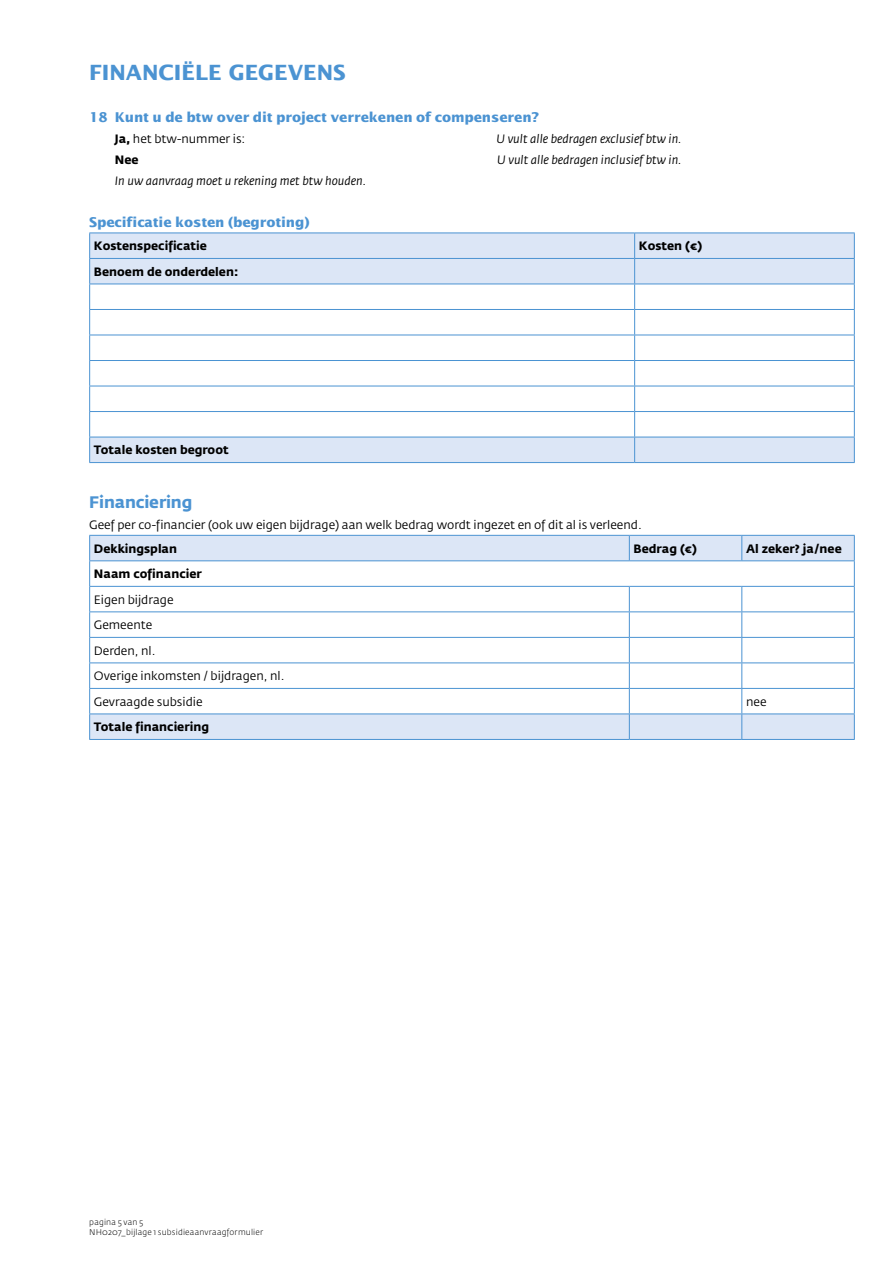
<style>
.page{position:relative;width:893px;height:1263px;background:#fff}
.page>*{position:absolute;margin:0;border:0;box-sizing:border-box;transform-origin:0 0}
.t1{font:700 21px "Lucida Sans";color:#4b93d2}
.t2{font:700 16.5px "Fedra Sans Std";letter-spacing:-.01em;color:#4b93d2}
.t3{font:700 13.5px "Lucida Sans";letter-spacing:-.01em;color:#4b93d2}
.t4{font:12px/25.2px "Fedra Sans Std";color:#000}
.t5{font:700 12px "Fedra Sans Std";color:#000}
.t6{font:italic 12px "Fedra Sans Std";color:#000}
.t7{font:300 8.25px/9.9px "Fedra Sans Std";letter-spacing:.02em;color:#000}
.s1{font-weight:700}
</style>
<div class="page">
<svg style="left:90px;top:234px;width:764px;height:228px"></svg>
<hr style="left:89px;top:233px;width:546px;height:1px;background:#4b93d2">
<hr style="left:635px;top:233px;width:220px;height:1px;background:#4b93d2">
<hr style="left:89px;top:258px;width:546px;height:1px;background:#4b93d2">
<hr style="left:635px;top:258px;width:220px;height:1px;background:#4b93d2">
<hr style="left:89px;top:284px;width:546px;height:1px;background:#4b93d2">
<hr style="left:635px;top:284px;width:220px;height:1px;background:#4b93d2">
<hr style="left:89px;top:309px;width:546px;height:1px;background:#4b93d2">
<hr style="left:635px;top:309px;width:220px;height:1px;background:#4b93d2">
<hr style="left:89px;top:335px;width:546px;height:1px;background:#4b93d2">
<hr style="left:635px;top:335px;width:220px;height:1px;background:#4b93d2">
<hr style="left:89px;top:360px;width:546px;height:1px;background:#4b93d2">
<hr style="left:635px;top:360px;width:220px;height:1px;background:#4b93d2">
<hr style="left:89px;top:386px;width:546px;height:1px;background:#4b93d2">
<hr style="left:635px;top:386px;width:220px;height:1px;background:#4b93d2">
<hr style="left:89px;top:411px;width:546px;height:1px;background:#4b93d2">
<hr style="left:635px;top:411px;width:220px;height:1px;background:#4b93d2">
<hr style="left:89px;top:437px;width:546px;height:1px;background:#4b93d2">
<svg style="left:89px;top:233px;width:1px;height:229px"></svg>
<hr style="left:635px;top:437px;width:220px;height:1px;background:#4b93d2">
<svg style="left:634px;top:233px;width:1px;height:229px"></svg>
<svg style="left:854px;top:233px;width:1px;height:229px"></svg>
<hr style="left:89px;top:462px;width:546px;height:1px;background:#4b93d2">
<hr style="left:635px;top:462px;width:220px;height:1px;background:#4b93d2">
<svg style="left:90px;top:536px;width:764px;height:203px"></svg>
<hr style="left:89px;top:535px;width:540px;height:1px;background:#4b93d2">
<hr style="left:629px;top:535px;width:113px;height:1px;background:#4b93d2">
<svg style="left:629px;top:536px;width:1px;height:24px"></svg>
<hr style="left:742px;top:535px;width:113px;height:1px;background:#4b93d2">
<svg style="left:741px;top:536px;width:1px;height:24px"></svg>
<hr style="left:89px;top:560px;width:540px;height:1px;background:#4b93d2">
<hr style="left:629px;top:560px;width:113px;height:1px;background:#4b93d2">
<hr style="left:742px;top:560px;width:113px;height:1px;background:#4b93d2">
<hr style="left:89px;top:586px;width:540px;height:1px;background:#4b93d2">
<hr style="left:629px;top:586px;width:113px;height:1px;background:#4b93d2">
<hr style="left:742px;top:586px;width:113px;height:1px;background:#4b93d2">
<hr style="left:89px;top:611px;width:540px;height:1px;background:#4b93d2">
<hr style="left:629px;top:611px;width:113px;height:1px;background:#4b93d2">
<hr style="left:742px;top:611px;width:113px;height:1px;background:#4b93d2">
<hr style="left:89px;top:637px;width:540px;height:1px;background:#4b93d2">
<hr style="left:629px;top:637px;width:113px;height:1px;background:#4b93d2">
<hr style="left:742px;top:637px;width:113px;height:1px;background:#4b93d2">
<hr style="left:89px;top:662px;width:540px;height:1px;background:#4b93d2">
<hr style="left:629px;top:662px;width:113px;height:1px;background:#4b93d2">
<hr style="left:742px;top:662px;width:113px;height:1px;background:#4b93d2">
<hr style="left:89px;top:688px;width:540px;height:1px;background:#4b93d2">
<hr style="left:629px;top:688px;width:113px;height:1px;background:#4b93d2">
<hr style="left:742px;top:688px;width:113px;height:1px;background:#4b93d2">
<hr style="left:89px;top:713px;width:540px;height:1px;background:#4b93d2">
<svg style="left:89px;top:536px;width:1px;height:203px"></svg>
<hr style="left:629px;top:713px;width:113px;height:1px;background:#4b93d2">
<hr style="left:742px;top:713px;width:113px;height:1px;background:#4b93d2">
<svg style="left:854px;top:536px;width:1px;height:203px"></svg>
<hr style="left:89px;top:739px;width:540px;height:1px;background:#4b93d2">
<hr style="left:629px;top:739px;width:113px;height:1px;background:#4b93d2">
<hr style="left:742px;top:739px;width:113px;height:1px;background:#4b93d2">
<svg style="left:629px;top:587px;width:1px;height:152px"></svg>
<svg style="left:741px;top:587px;width:1px;height:152px"></svg>
<h1 class="t1" style="left:89px;top:60px;width:258px">FINANCIËLE GEGEVENS</h1>
<p class="t3" style="left:89px;top:109px;width:451px">18 Kunt u de btw over dit project verrekenen of compenseren?</p>
<p class="t4" style="left:115px;top:126px;width:132px"><span class="s1">Ja,</span> het btw-nummer is:</p>
<p class="t6" style="left:496px;top:131px;width:187px">U vult alle bedragen exclusief btw in.</p>
<p class="t5" style="left:115px;top:152px;width:25px">Nee</p>
<p class="t6" style="left:497px;top:152px;width:186px">U vult alle bedragen inclusief btw in.</p>
<p class="t6" style="left:115px;top:173px;width:253px">In uw aanvraag moet u rekening met btw houden.</p>
<p class="t3" style="left:89px;top:214px;width:222px">Specificatie kosten (begroting)</p>
<p class="t5" style="left:94px;top:238px;width:115px">Kostenspecificatie</p>
<p class="t5" style="left:639px;top:238px;width:65px">Kosten (€)</p>
<p class="t5" style="left:94px;top:264px;width:146px">Benoem de onderdelen:</p>
<p class="t5" style="left:94px;top:442px;width:136px">Totale kosten begroot</p>
<h2 class="t2" style="left:89px;top:491px;width:105px">Financiering</h2>
<p class="t4" style="left:89px;top:512px;width:554px">Geef per co-financier (ook uw eigen bijdrage) aan welk bedrag wordt ingezet en of dit al is verleend.</p>
<p class="t5" style="left:94px;top:541px;width:85px">Dekkingsplan</p>
<p class="t5" style="left:634px;top:541px;width:65px">Bedrag (€)</p>
<p class="t5" style="left:746px;top:541px;width:97px">Al zeker? ja/nee</p>
<p class="t5" style="left:94px;top:566px;width:109px">Naam cofinancier</p>
<p class="t4" style="left:94px;top:587px;width:192px">Eigen bijdrage<br>Gemeente<br>Derden, nl.<br>Overige inkomsten / bijdragen, nl.</p>
<p class="t4" style="left:94px;top:689px;width:110px">Gevraagde subsidie</p>
<p class="t4" style="left:746px;top:689px;width:22px">nee</p>
<p class="t5" style="left:94px;top:719px;width:117px">Totale financiering</p>
<p class="t7" style="left:89px;top:1217px;width:175px">pagina 5 van 5<br>NH0207_bijlage 1 subsidieaanvraagformulier</p>
</div>
